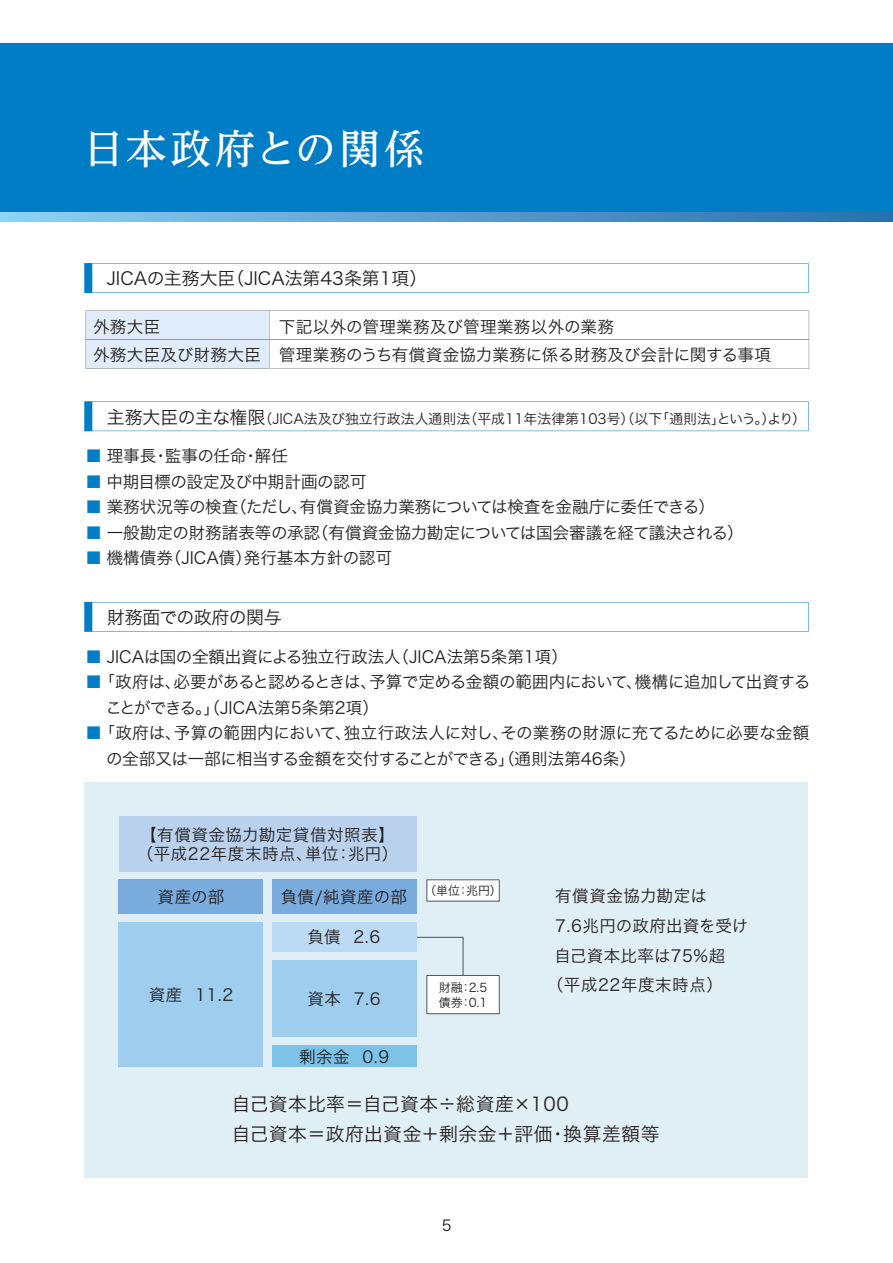
<style>
.page{position:relative;width:893px;height:1263px;background:#fff}
.page>*{position:absolute;margin:0;border:0;box-sizing:border-box;transform-origin:0 0}
.t1{font:40.5px "UD Reimin Pro Medium 90 pv RKSJ H";letter-spacing:.085em;color:#fff}
.t2{font:18.75px/29.7px "Hira Kaku Pro W3 90 pv RKSJ H";letter-spacing:.035em;color:#231f20}
.t3{font:17.85px "Hira Kaku Pro W3 90 pv RKSJ H";color:#231f20}
.t4{font:17.85px "Hira Kaku Pro W3 90 pv RKSJ H";letter-spacing:-.03em;color:#231f20}
.t5{font:16.65px/25.5px "Hira Kaku Pro W3 90 pv RKSJ H";letter-spacing:-.005em;color:#231f20}
.t6{font:16.65px "Hira Kaku Pro W3 90 pv RKSJ H";letter-spacing:-.03em;color:#231f20}
.t7{font:16.65px/28.8px "Hira Kaku Pro W3 90 pv RKSJ H";letter-spacing:.02em;color:#231f20}
.t8{font:16.65px "Hira Kaku Pro W3 90 pv RKSJ H";letter-spacing:-.025em;color:#231f20}
.t9{font:16.65px "Hira Kaku Pro W3 90 pv RKSJ H";color:#007dc5}
.t10{font:16.5px/19.2px "Hira Kaku Pro W3 90 pv RKSJ H";letter-spacing:.035em;color:#231f20}
.t11{font:16.5px "Hira Kaku Pro W3 90 pv RKSJ H";letter-spacing:.01em;color:#231f20}
.t12{font:15px "Hira Kaku Pro W3 90 pv RKSJ H";color:#231f20}
.t13{font:13.95px "Hira Kaku Pro W3 90 pv RKSJ H";color:#231f20}
.t14{font:12px/14.9px "Hira Kaku Pro W3 90 pv RKSJ H";color:#231f20}
.s1{font-size:17.85px}
.s2{color:#007dc5}
</style>
<div class="page">
<div style="left:0;top:43px;width:892px;height:170px;background:#007dc5"></div>
<svg style="left:0;top:213px;width:892px;height:8px;background:#5a9fd1"></svg>
<svg style="left:85px;top:310px;width:724px;height:59px"></svg>
<svg style="left:84px;top:263px;width:724px;height:30px"></svg>
<svg style="left:84px;top:401px;width:724px;height:30px"></svg>
<svg style="left:84px;top:602px;width:724px;height:30px"></svg>
<div style="left:85px;top:782px;width:722px;height:395px;background:#e0eef5"></div>
<div style="left:119px;top:816px;width:297px;height:55px;background:#bad1ed"></div>
<div style="left:119px;top:880px;width:144px;height:34px;background:#79acdd"></div>
<div style="left:119px;top:922px;width:144px;height:145px;background:#9fcdee"></div>
<div style="left:272px;top:880px;width:144px;height:34px;background:#79acdd"></div>
<svg style="left:426px;top:879px;width:73px;height:22px;background:#f1f1f1"></svg>
<div style="left:272px;top:1046px;width:144px;height:21px;background:#7dc3e7"></div>
<div style="left:272px;top:961px;width:144px;height:76px;background:#9fcdee"></div>
<div style="left:272px;top:922px;width:144px;height:30px;background:#bcdaf3"></div>
<svg style="left:397px;top:937px;width:102px;height:77px"></svg>
<h1 class="t1" style="left:84px;top:134px;width:342px">日本政府との関係</h1>
<p class="t3" style="left:107px;top:272px;width:322px">JICAの主務大臣（JICA法第43条第1項）</p>
<p class="t7" style="left:93px;top:314px;width:679px;text-indent:186px">下記以外の管理業務及び管理業務以外の業務<br>外務大臣及び財務大臣 管理業務のうち有償資金協力業務に係る財務及び会計に関する事項</p>
<p class="t5" style="left:93px;top:316px;width:69px">外務大臣</p>
<p class="t13" style="left:107px;top:413px;width:700px"><span class="s1">主務大臣の主な権限</span>（JICA法及び独立行政法人通則法（平成11年法律第103号）（以下「通則法」という。）より）</p>
<p class="t5" style="left:85px;top:446px;width:204px"><span class="s2">■</span> 理事長・監事の任命・解任</p>
<p class="t6" style="left:85px;top:475px;width:282px"><span class="s2">■</span> 中期目標の設定及び中期計画の認可</p>
<p class="t6" style="left:85px;top:501px;width:631px"><span class="s2">■</span> 業務状況等の検査（ただし、有償資金協力業務については検査を金融庁に委任できる）</p>
<p class="t6" style="left:85px;top:526px;width:659px"><span class="s2">■</span> 一般勘定の財務諸表等の承認（有償資金協力勘定については国会審議を経て議決される）</p>
<p class="t5" style="left:85px;top:548px;width:308px"><span class="s2">■</span> 機構債券（JICA債）発行基本方針の認可</p>
<p class="t4" style="left:107px;top:611px;width:176px">財務面での政府の関与</p>
<p class="t5" style="left:85px;top:646px;width:484px"><span class="s2">■</span> JICAは国の全額出資による独立行政法人（JICA法第5条第1項）<span class="s2">■</span></p>
<p class="t9" style="left:85px;top:727px;width:18px">■</p>
<p class="t8" style="left:98px;top:676px;width:713px">「政府は、必要があると認めるときは、予算で定める金額の範囲内において、機構に追加して出資する</p>
<p class="t5" style="left:105px;top:697px;width:275px">ことができる。」（JICA法第5条第2項）</p>
<p class="t5" style="left:98px;top:723px;width:712px">「政府は、予算の範囲内において、独立行政法人に対し、その業務の財源に充てるために必要な金額</p>
<p class="t6" style="left:106px;top:752px;width:531px">の全部又は一部に相当する金額を交付することができる」（通則法第46条）</p>
<p class="t10" style="left:137px;top:827px;width:263px">【有償資金協力勘定貸借対照表】（平成22年度末時点、単位：兆円）</p>
<p class="t10" style="left:158px;top:890px;width:68px">資産の部</p>
<p class="t10" style="left:281px;top:890px;width:127px">負債/純資産の部</p>
<p class="t14" style="left:424px;top:885px;width:79px">（単位：兆円）</p>
<p class="t10" style="left:149px;top:988px;width:86px">資産 11.2</p>
<p class="t10" style="left:307px;top:930px;width:74px">負債 2.6</p>
<p class="t10" style="left:307px;top:992px;width:75px">資本 7.6</p>
<p class="t10" style="left:299px;top:1049px;width:92px">剰余金 0.9</p>
<p class="t14" style="left:438px;top:982px;width:50px">財融：2.5債券：0.1</p>
<p class="t10" style="left:555px;top:889px;width:153px">有償資金協力勘定は</p>
<p class="t11" style="left:555px;top:919px;width:195px">7.6兆円の政府出資を受け</p>
<p class="t11" style="left:554px;top:949px;width:172px">自己資本比率は75%超</p>
<p class="t10" style="left:547px;top:978px;width:177px">（平成22年度末時点）</p>
<p class="t2" style="left:232px;top:1092px;width:429px">自己資本比率＝自己資本÷総資産×100<br>自己資本＝政府出資金＋剰余金＋評価・換算差額等</p>
<p class="t12" style="left:442px;top:1220px;width:11px">5</p>
</div>
